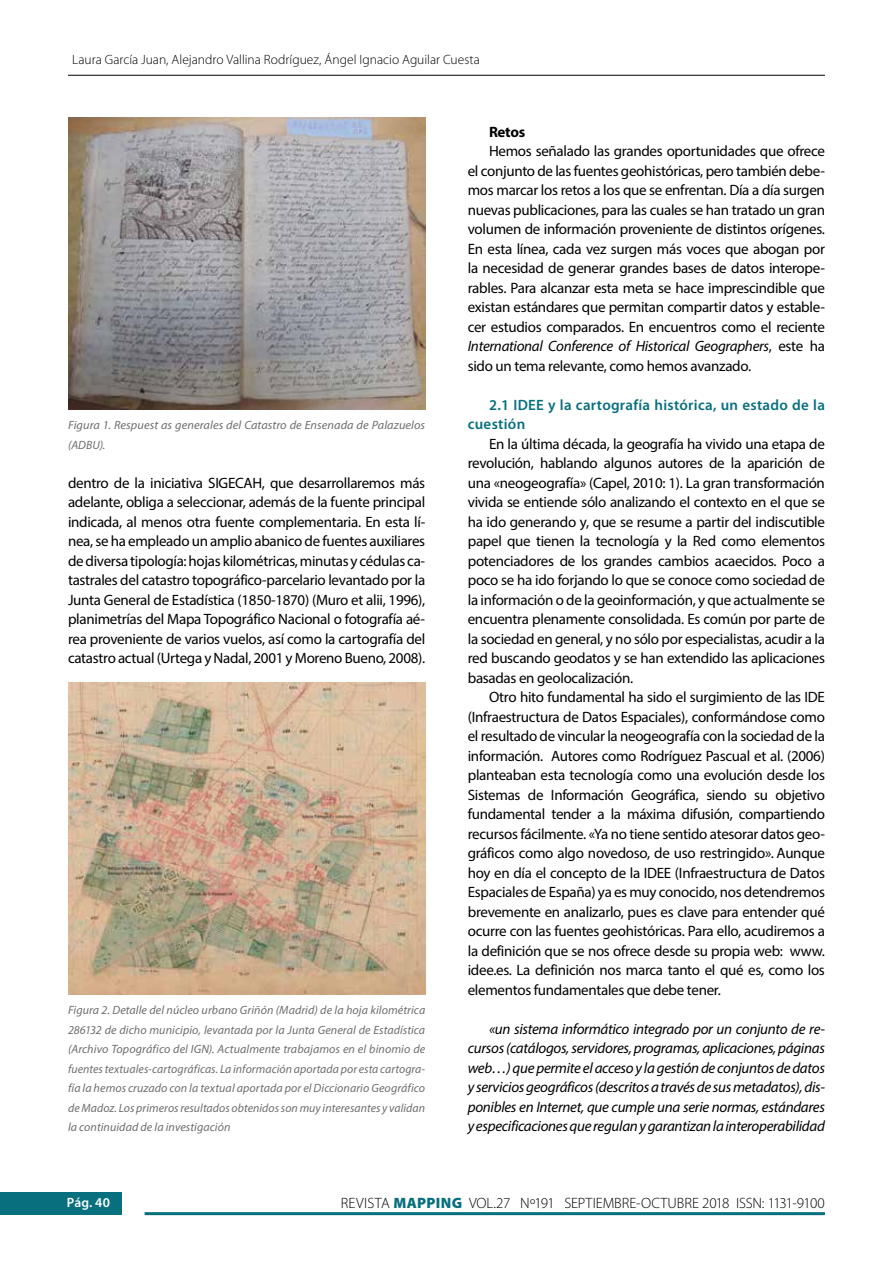
<style>
.page{position:relative;width:893px;height:1263px;background:#fff}
.page>*{position:absolute;margin:0;border:0;box-sizing:border-box;transform-origin:0 0}
.t1{font:15px/19.5px "Myriad Pro";letter-spacing:-.02em;color:#000;text-align:justify}
.t2{font:italic 15px/19.5px "Myriad Pro";letter-spacing:-.02em;color:#000;text-align:justify}
.t3{font:300 15px "Myriad Pro";letter-spacing:-.005em;color:#000}
.t4{font:600 15px/19.5px "Myriad Pro";letter-spacing:.02em;color:#086f7f}
.t5{font:700 15px "Myriad Pro";letter-spacing:-.02em;color:#000}
.t6{font:300 13.5px "Myriad Pro";color:#000}
.t7{font:600 13.5px "Myriad Pro";color:#fff}
.t8{font:italic 12px/19.5px "Myriad Pro";letter-spacing:.005em;color:#6d6e71}
.s1{font-style:italic}
.s2{font-weight:900;color:#086f7f}
</style>
<div class="page">
<div style="left:0;top:1193px;width:121px;height:22px;background:#086f7f"></div>
<hr style="left:145px;top:1212px;width:680px;height:3px;background:#086f7f">
<hr style="left:68px;top:75px;width:757px;height:1px;background:#000">
<img style="left:68px;top:117px;width:357px;height:293px">
<img style="left:68px;top:683px;width:357px;height:311px">
<p class="t6" style="left:72px;top:53px;width:409px">Laura García Juan, Alejandro Vallina Rodríguez, Ángel Ignacio Aguilar Cuesta</p>
<p class="t8" style="left:68px;top:415px;width:359px">Figura 1. Respuest as generales del Catastro de Ensenada de Palazuelos (ADBU).</p>
<p class="t1" style="left:68px;top:472px;width:359px">dentro de la iniciativa SIGECAH, que desarrollaremos más adelante, obliga a seleccionar, además de la fuente principal indicada, al menos otra fuente complementaria. En esta lí&shy;nea, se ha empleado un amplio abanico de fuentes auxiliares de diversa tipología: hojas kilométricas, minutas y cédulas ca&shy;tastrales del catastro topográfico-parcelario levantado por la Junta General de Estadística (1850-1870) (Muro et alii, 1996), planimetrías del Mapa Topográfico Nacional o fotografía aé&shy;rea proveniente de varios vuelos, así como la cartografía del catastro actual (Urtega y Nadal, 2001 y Moreno Bueno, 2008).</p>
<p class="t8" style="left:68px;top:1000px;width:359px;text-align:justify">Figura 2. Detalle del núcleo urbano Griñón (Madrid) de la hoja kilométrica 286132 de dicho municipio, levantada por la Junta General de Estadística (Archivo Topográfico del IGN). Actualmente trabajamos en el binomio de fuentes textuales-cartográficas. La información aportada por esta cartogra&shy;fía la hemos cruzado con la textual aportada por el Diccionario Geográfico de Madoz. Los primeros resultados obtenidos son muy interesantes y validan la continuidad de la investigación</p>
<p class="t5" style="left:489px;top:122px;width:38px">Retos</p>
<p class="t1" style="left:468px;top:141px;width:359px;text-indent:21px">Hemos señalado las grandes oportunidades que ofrece el conjunto de las fuentes geohistóricas, pero también debe&shy;mos marcar los retos a los que se enfrentan. Día a día surgen nuevas publicaciones, para las cuales se han tratado un gran volumen de información proveniente de distintos orígenes.<br>En esta línea, cada vez surgen más voces que abogan por la necesidad de generar grandes bases de datos interope&shy;rables. Para alcanzar esta meta se hace imprescindible que existan estándares que permitan compartir datos y estable&shy;cer estudios comparados. En encuentros como el reciente <span class="s1">International Conference of Historical Geographers</span>, este ha sido un tema relevante, como hemos avanzado.</p>
<p class="t4" style="left:468px;top:395px;width:359px;text-indent:21px">2.1 IDEE y la cartografía histórica, un estado de la cuestión</p>
<p class="t1" style="left:468px;top:433px;width:359px;text-indent:21px">En la última década, la geografía ha vivido una etapa de revolución, hablando algunos autores de la aparición de una «neogeografía» (Capel, 2010: 1). La gran transformación vivida se entiende sólo analizando el contexto en el que se ha ido generando y, que se resume a partir del indiscutible papel que tienen la tecnología y la Red como elementos potenciadores de los grandes cambios acaecidos. Poco a poco se ha ido forjando lo que se conoce como sociedad de la información o de la geoinformación, y que actualmente se encuentra plenamente consolidada. Es común por parte de la sociedad en general, y no sólo por especialistas, acudir a la red buscando geodatos y se han extendido las aplicaciones basadas en geolocalización.</p>
<p class="t1" style="left:468px;top:687px;width:359px;text-indent:21px">Otro hito fundamental ha sido el surgimiento de las IDE (Infraestructura de Datos Espaciales), conformándose como el resultado de vincular la neogeografía con la sociedad de la información. Autores como Rodríguez Pascual et al. (2006) planteaban esta tecnología como una evolución desde los Sistemas de Información Geográfica, siendo su objetivo fundamental tender a la máxima difusión, compartiendo recursos fácilmente. «Ya no tiene sentido atesorar datos geo&shy;gráficos como algo novedoso, de uso restringido». Aunque hoy en día el concepto de la IDEE (Infraestructura de Datos Espaciales de España) ya es muy conocido, nos detendremos brevemente en analizarlo, pues es clave para entender qué ocurre con las fuentes geohistóricas. Para ello, acudiremos a la definición que se nos ofrece desde su propia web: www. idee.es. La definición nos marca tanto el qué es, como los elementos fundamentales que debe tener.</p>
<p class="t2" style="left:468px;top:1018px;width:359px;text-indent:21px">«un sistema informático integrado por un conjunto de re&shy;cursos (catálogos, servidores, programas, aplicaciones, páginas web…) que permite el acceso y la gestión de conjuntos de datos y servicios geográficos (descritos a través de sus metadatos), dis&shy;ponibles en Internet, que cumple una serie normas, estándares y especificaciones que regulan y garantizan la interoperabilidad</p>
<p class="t7" style="left:67px;top:1195px;width:44px">Pág. 40</p>
<p class="t3" style="left:341px;top:1195px;width:486px">REVISTA <span class="s2">MAPPING</span> VOL.27 Nº191 SEPTIEMBRE-OCTUBRE 2018 ISSN: 1131-9100</p>
</div>
